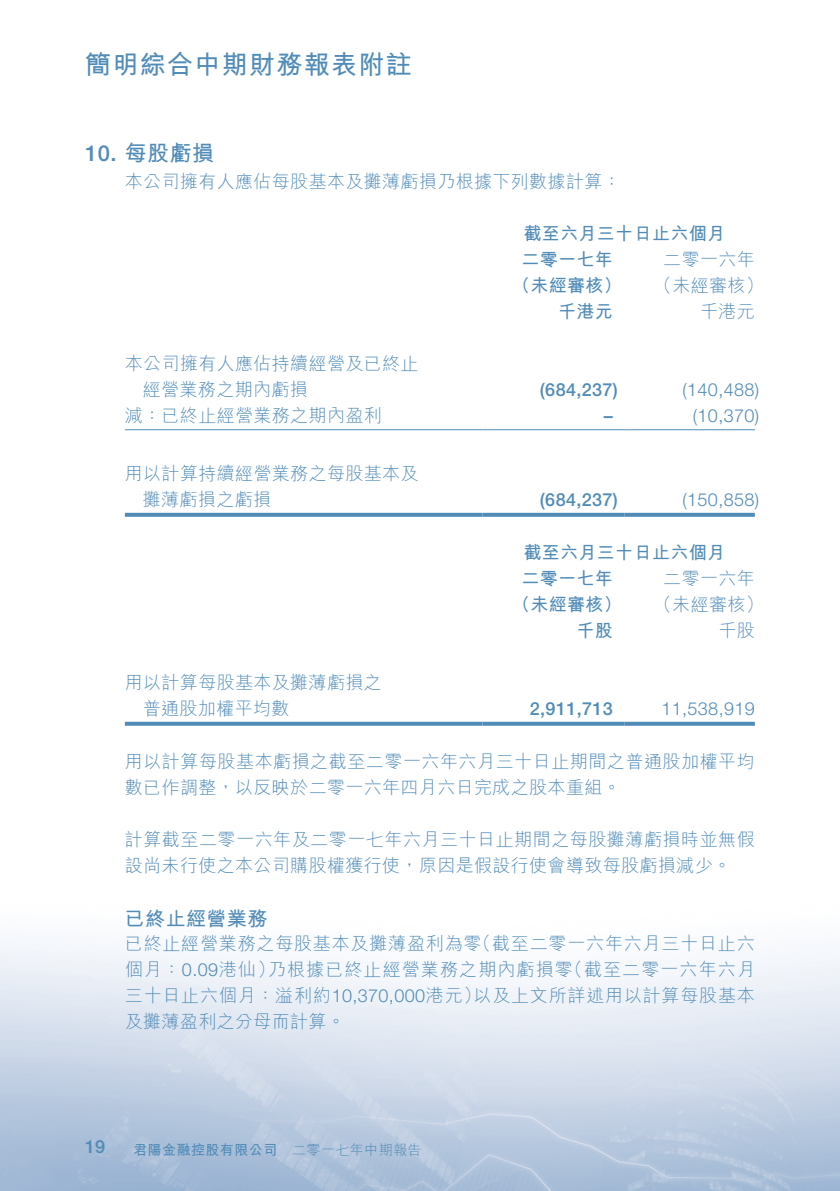
<style>
.page{position:relative;width:840px;height:1191px;background:#fff}
.page>*{position:absolute;margin:0;border:0;box-sizing:border-box;transform-origin:0 0}
.t1{font:700 26px "M Hei HK";letter-spacing:.05em;color:#518cb8}
.t2{font:700 22px "M Hei HK";color:#518cb8}
.t3{font:700 20px "M Hei HK";letter-spacing:.02em;color:#518cb8}
.t4{font:300 18px/26px "M Hei HK";letter-spacing:.02em;color:#518cb8}
.t5{font:700 18px "M Hei HK";letter-spacing:.02em;color:#518cb8}
.t6{font:300 18px "M Hei HK";letter-spacing:.045em;color:#518cb8}
.t7{font:300 18px "Helvetica Neue LT Std";letter-spacing:.02em;color:#518cb8}
.t8{font:500 18px "Helvetica Neue LT Std";letter-spacing:.02em;color:#518cb8}
.t9{font:300 18px "M Hei HK";letter-spacing:.06em;color:#518cb8}
.t10{font:700 14px "M Hei HK";letter-spacing:.03em;color:#518cb8}
.t11{font:300 14px "M Hei HK";letter-spacing:.03em;color:#518cb8}
.s1{font-family:"Helvetica Neue LT Std";font-weight:500}
.s2{font-family:"Helvetica Neue LT Std"}
.s3{font-family:"M Hei HKS"}
</style>
<div class="page">
<img style="left:0;top:429px;width:839px;height:762px">
<hr style="left:125px;top:429px;width:357px;height:1px;background:#518cb8">
<hr style="left:482px;top:429px;width:142px;height:1px;background:#518cb8">
<hr style="left:624px;top:429px;width:130px;height:1px;background:#518cb8">
<svg style="left:125px;top:513px;width:357px;height:4px"></svg>
<svg style="left:482px;top:513px;width:142px;height:4px"></svg>
<svg style="left:624px;top:513px;width:130px;height:4px"></svg>
<svg style="left:125px;top:722px;width:357px;height:4px"></svg>
<svg style="left:482px;top:722px;width:142px;height:4px"></svg>
<svg style="left:624px;top:722px;width:130px;height:4px"></svg>
<h1 class="t1" style="left:85px;top:46px;width:328px">簡明綜合中期財務報表附註</h1>
<p class="t2" style="left:85px;top:137px;width:131px"><span class="s1">10.</span> 每股虧損</p>
<p class="t4" style="left:125px;top:168px;width:497px">本公司擁有人應佔每股基本及攤薄虧損乃根據下列數據計算：</p>
<p class="t5" style="left:523px;top:220px;width:203px">截至六月三十日止六個月</p>
<p class="t4" style="left:663px;top:246px;width:93px">二零一六年</p>
<p class="t5" style="left:521px;top:246px;width:93px">二零一七年</p>
<p class="t4" style="left:125px;top:350px;width:295px">本公司擁有人應佔持續經營及已終止</p>
<p class="t4" style="left:143px;top:376px;width:166px">經營業務之期內虧損</p>
<p class="t4" style="left:125px;top:402px;width:258px">減：已終止經營業務之期內盈利</p>
<p class="t4" style="left:125px;top:460px;width:295px">用以計算持續經營業務之每股基本及</p>
<p class="t4" style="left:143px;top:486px;width:130px">攤薄虧損之虧損</p>
<p class="t4" style="left:125px;top:669px;width:258px">用以計算每股基本及攤薄虧損之</p>
<p class="t5" style="left:511px;top:272px;width:111px">（未經審核）</p>
<p class="t4" style="left:653px;top:272px;width:111px">（未經審核(</p>
<p class="t5" style="left:558px;top:298px;width:56px">千港元</p>
<p class="t4" style="left:699px;top:298px;width:56px">千港元</p>
<p class="t8" style="left:539px;top:379px;width:79px">)684,237(</p>
<p class="t7" style="left:682px;top:378px;width:78px">)140,488(</p>
<p class="t8" style="left:603px;top:405px;width:10px">–</p>
<p class="t7" style="left:692px;top:404px;width:68px">)10,370(</p>
<p class="t8" style="left:539px;top:489px;width:79px">)684,237(</p>
<p class="t7" style="left:682px;top:488px;width:78px">)150,858(</p>
<p class="t5" style="left:523px;top:539px;width:203px">截至六月三十日止六個月</p>
<p class="t4" style="left:663px;top:565px;width:93px">二零一六年</p>
<p class="t5" style="left:521px;top:565px;width:93px">二零一七年</p>
<p class="t5" style="left:511px;top:591px;width:111px">（未經審核）</p>
<p class="t5" style="left:576px;top:617px;width:38px">千股</p>
<p class="t4" style="left:653px;top:591px;width:111px">（未經審核(</p>
<p class="t4" style="left:718px;top:617px;width:38px">千股</p>
<p class="t4" style="left:143px;top:695px;width:148px">普通股加權平均數</p>
<p class="t4" style="left:125px;top:748px;width:631px">用以計算每股基本虧損之截至二零一六年六月三十日止期間之普通股加權平均數已作調整，以反映於二零一六年四月六日完成之股本重組。</p>
<p class="t4" style="left:125px;top:826px;width:631px">計算截至二零一六年及二零一七年六月三十日止期間之每股攤薄虧損時並無假設尚未行使之本公司購股權獲行使，原因是假設行使會導致每股虧損減少。</p>
<p class="t3" style="left:125px;top:903px;width:144px">已終止經營業務</p>
<p class="t6" style="left:473px;top:934px;width:283px">（截至二零一六年六月三十日止六</p>
<p class="t8" style="left:529px;top:698px;width:84px">2,911,713</p>
<p class="t7" style="left:661px;top:697px;width:95px">11,538,919</p>
<p class="t6" style="left:125px;top:934px;width:358px">已終止經營業務之每股基本及攤薄盈利為零</p>
<p class="t4" style="left:125px;top:956px;width:152px">個月：<span class="s2">0.09</span>港仙）</p>
<p class="t9" style="left:564px;top:960px;width:191px">（截至二零一六年六月</p>
<p class="t9" style="left:268px;top:960px;width:306px">乃根據已終止經營業務之期內虧損零</p>
<p class="t4" style="left:125px;top:982px;width:358px">三十日止六個月：溢利約<span class="s2">10,370,000</span>港元）及攤薄盈利之分母而計算。</p>
<p class="t6" style="left:473px;top:986px;width:282px">以及上文所詳述用以計算每股基本</p>
<p class="t8" style="left:85px;top:1136px;width:22px">19</p>
<p class="t10" style="left:133px;top:1140px;width:145px">君陽金<span class="s3">融</span>控股有限公司</p>
<p class="t11" style="left:292px;top:1143px;width:131px">二零一七年中期報告</p>
</div>
